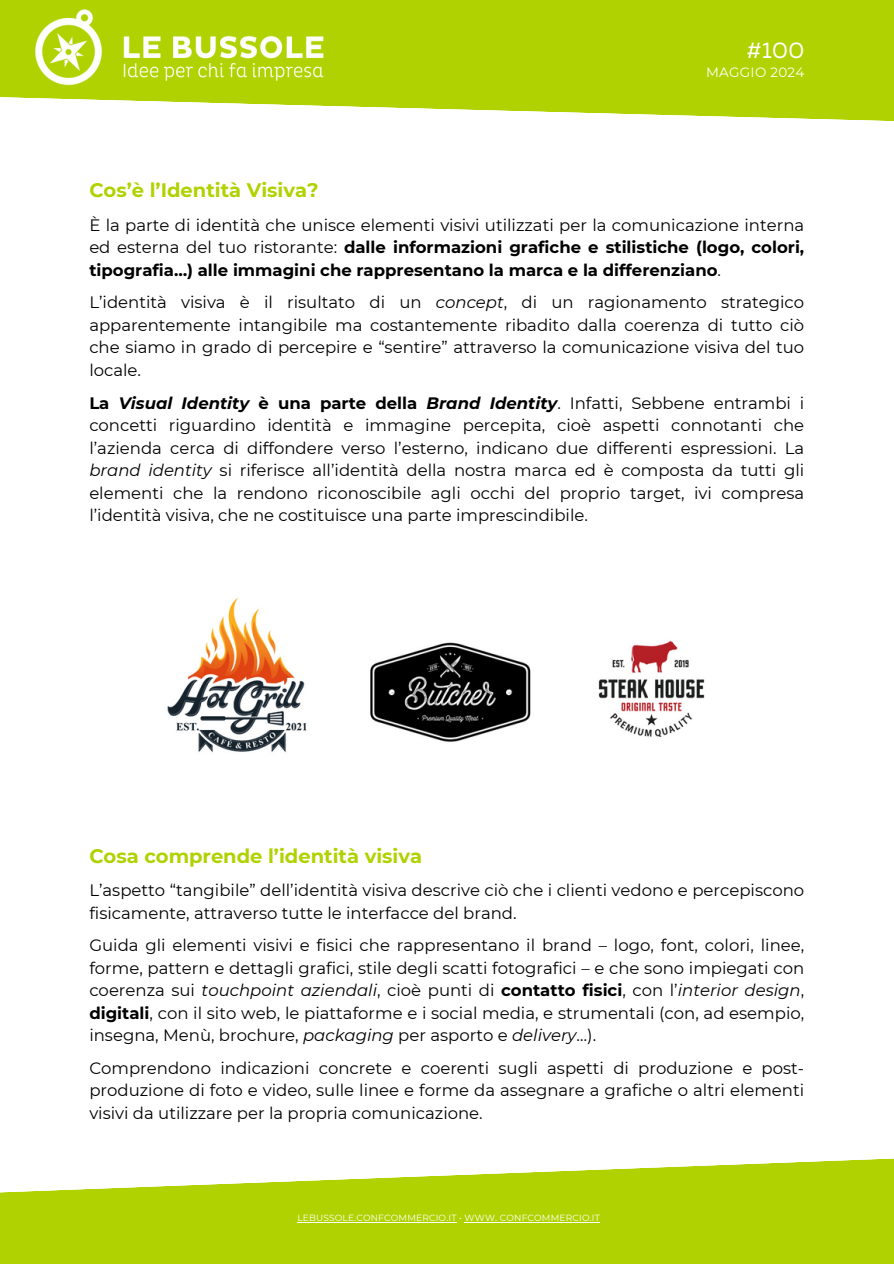
<style>
.page{position:relative;width:894px;height:1264px;background:#fff}
.page>*{position:absolute;margin:0;border:0;box-sizing:border-box;transform-origin:0 0}
.t1{font:22.5px "Muller";color:#fff}
.t2{font:21px "Muller";color:#fff}
.t3{font:700 19.5px "Montserrat";color:#b1d201}
.t4{font:16.5px/22.5px "Montserrat";color:#000;text-align:justify}
.t5{font:700 16.5px/22.5px "Montserrat";color:#000;text-align:justify}
.t6{font:13.5px "Montserrat";letter-spacing:.02em;color:#fff}
.t7{font:12px "Montserrat";letter-spacing:.02em;color:#fff}
.t8{font:9px "Montserrat";letter-spacing:.02em;color:#fff}
.s1{font-weight:400}
.s2{font-style:italic}
.s3{font-weight:700}
.s4{font-weight:700;font-style:italic}
</style>
<div class="page">
<svg style="left:0;top:1158px;width:893px;height:105px;fill:#b1d201"></svg>
<svg style="left:0;top:0;width:893px;height:121px;background:#bbd824"></svg>
<img style="left:18px;top:0;width:325px;height:102px">
<img style="left:167px;top:597px;width:538px;height:156px">
<hr style="left:297px;top:1221px;width:159px;height:1px;background:#fff">
<hr style="left:464px;top:1221px;width:136px;height:1px;background:#fff">
<h1 class="t1" style="left:746px;top:41px;width:59px">#100</h1>
<p class="t6" style="left:705px;top:64px;width:100px">MAGGIO 2024</p>
<p class="t2" style="left:779px;top:41px;width:26px">35</p>
<p class="t7" style="left:707px;top:63px;width:98px">FEBBRAIO 2021</p>
<p class="t2" style="left:747px;top:41px;width:58px">#049</p>
<p class="t7" style="left:718px;top:63px;width:87px">GIUGNO 2022</p>
<p class="t3" style="left:89px;top:178px;width:231px">Cos’è l’Identità Visiva?</p>
<p class="t5" style="left:89px;top:214px;width:716px"><span class="s1">È la parte di identità che unisce elementi visivi utilizzati per la comunicazione interna ed esterna del tuo ristorante:</span> dalle informazioni grafiche e stilistiche (logo, colori, tipografia…) alle immagini che rappresentano la marca e la differenziano<span class="s1">.</span></p>
<p class="t4" style="left:89px;top:291px;width:716px">L’identità visiva è il risultato di un <span class="s2">concept</span>, di un ragionamento strategico apparentemente intangibile ma costantemente ribadito dalla coerenza di tutto ciò che siamo in grado di percepire e “sentire” attraverso la comunicazione visiva del tuo locale.</p>
<p class="t4" style="left:89px;top:391px;width:716px"><span class="s3">La</span> <span class="s4">Visual Identity</span> <span class="s3">è una parte della</span> <span class="s4">Brand Identity</span>. Infatti, Sebbene entrambi i concetti riguardino identità e immagine percepita, cioè aspetti connotanti che l’azienda cerca di diffondere verso l’esterno, indicano due differenti espressioni. La <span class="s2">brand identity</span> si riferisce all’identità della nostra marca ed è composta da tutti gli elementi che la rendono riconoscibile agli occhi del proprio target, ivi compresa l’identità visiva, che ne costituisce una parte imprescindibile.</p>
<p class="t3" style="left:89px;top:843px;width:334px">Cosa comprende l’identità visiva</p>
<p class="t4" style="left:89px;top:879px;width:716px">L’aspetto “tangibile” dell’identità visiva descrive ciò che i clienti vedono e percepiscono fisicamente, attraverso tutte le interfacce del brand.</p>
<p class="t4" style="left:89px;top:934px;width:716px">Guida gli elementi visivi e fisici che rappresentano il brand – logo, font, colori, linee, forme, pattern e dettagli grafici, stile degli scatti fotografici – e che sono impiegati con coerenza sui <span class="s2">touchpoint aziendali</span>, cioè punti di <span class="s3">contatto fisici</span>, con l’<span class="s2">interior design</span>, <span class="s3">digitali</span>, con il sito web, le piattaforme e i social media, e strumentali (con, ad esempio, insegna, Menù, brochure, <span class="s2">packaging</span> per asporto e <span class="s2">delivery</span>…).</p>
<p class="t4" style="left:89px;top:1056px;width:716px">Comprendono indicazioni concrete e coerenti sugli aspetti di produzione e post&shy;produzione di foto e video, sulle linee e forme da assegnare a grafiche o altri elementi visivi da utilizzare per la propria comunicazione.</p>
<p class="t8" style="left:297px;top:1212px;width:304px">LEBUSSOLE.CONFCOMMERCIO.IT • WWW. CONFCOMMERCIO.IT</p>
</div>
